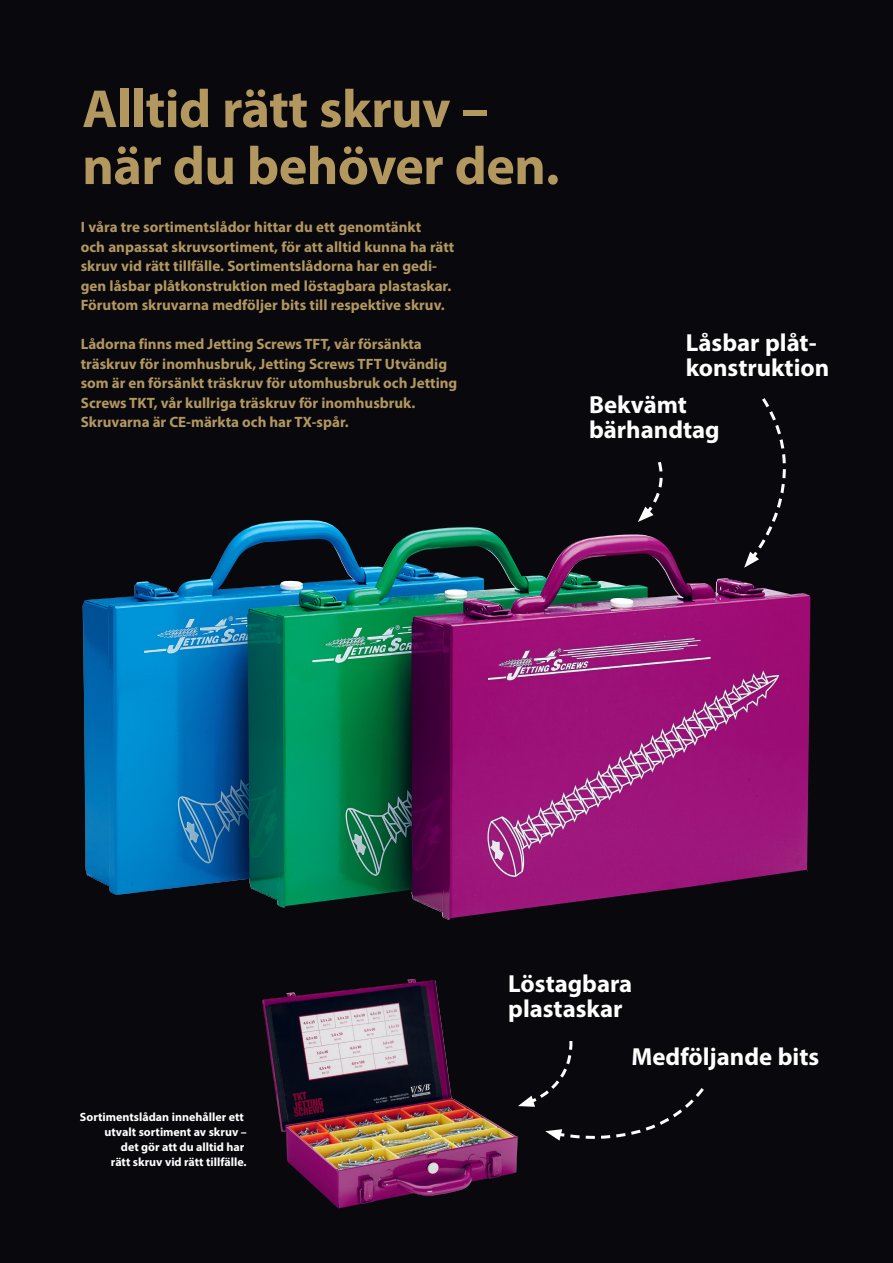
<style>
.page{position:relative;width:893px;height:1263px;background:#08080d}
.page>*{position:absolute;margin:0;border:0;box-sizing:border-box;transform-origin:0 0}
.t1{font:700 54px/57px "Myriad Pro";letter-spacing:-.01em;color:#b2975f}
._75_Bold_skruv{font:700 24.75px/24.8px "Myriad Pro";color:#fff}
.t2{font:700 15px/19.5px "Myriad Pro";color:#b2975f}
.t3{font:700 12px/15px "Myriad Pro";color:#fff;text-align:right}
</style>
<div class="page">
<svg style="left:518px;top:1041px;width:186px;height:100px"></svg>
<img style="left:83px;top:520px;width:727px;height:400px">
<svg style="left:635px;top:461px;width:33px;height:61px"></svg>
<svg style="left:728px;top:398px;width:82px;height:170px"></svg>
<img style="left:262px;top:979px;width:256px;height:229px">
<p class="t1" style="left:82px;top:79px;width:479px">Alltid rätt skruv – när du behöver den.</p>
<p class="t2" style="left:81px;top:217px;width:375px">I våra tre sortimentslådor hittar du ett genomtänkt<br>och anpassat skruvsortiment, för att alltid kunna ha rätt skruv vid rätt tillfälle. Sortimentslådorna har en gedi&shy;gen låsbar plåtkonstruktion med löstagbara plastaskar.<br>Förutom skruvarna medföljer bits till respektive skruv.</p>
<p class="t2" style="left:81px;top:334px;width:378px">Lådorna finns med Jetting Screws TFT, vår försänkta träskruv för inomhusbruk, Jetting Screws TFT Utvändig som är en försänkt träskruv för utomhusbruk och Jetting Screws TKT, vår kullriga träskruv för inomhusbruk.<br>Skruvarna är CE-märkta och har TX-spår.</p>
<p class="_75_Bold_skruv" style="left:665px;top:330px;width:132px">Låsbar plåt-</p>
<p class="_75_Bold_skruv" style="left:665px;top:355px;width:145px">konstruktion</p>
<p class="_75_Bold_skruv" style="left:686px;top:330px;width:132px">Låsbar plåt-</p>
<p class="_75_Bold_skruv" style="left:686px;top:355px;width:145px">konstruktion</p>
<p class="_75_Bold_skruv" style="left:569px;top:392px;width:132px">Bekvämt bärhandtag</p>
<p class="_75_Bold_skruv" style="left:589px;top:392px;width:132px">Bekvämt bärhandtag</p>
<p class="_75_Bold_skruv" style="left:508px;top:971px;width:126px">Löstagbara plastaskar</p>
<p class="t3" style="left:80px;top:1109px;width:168px">Sortimentslådan innehåller ett utvalt sortiment av skruv –</p>
<p class="t3" style="left:111px;top:1139px;width:137px">det gör att du alltid har rätt skruv vid rätt tillfälle.</p>
<p class="_75_Bold_skruv" style="left:631px;top:1043px;width:189px">Medföljande bits</p>
</div>
